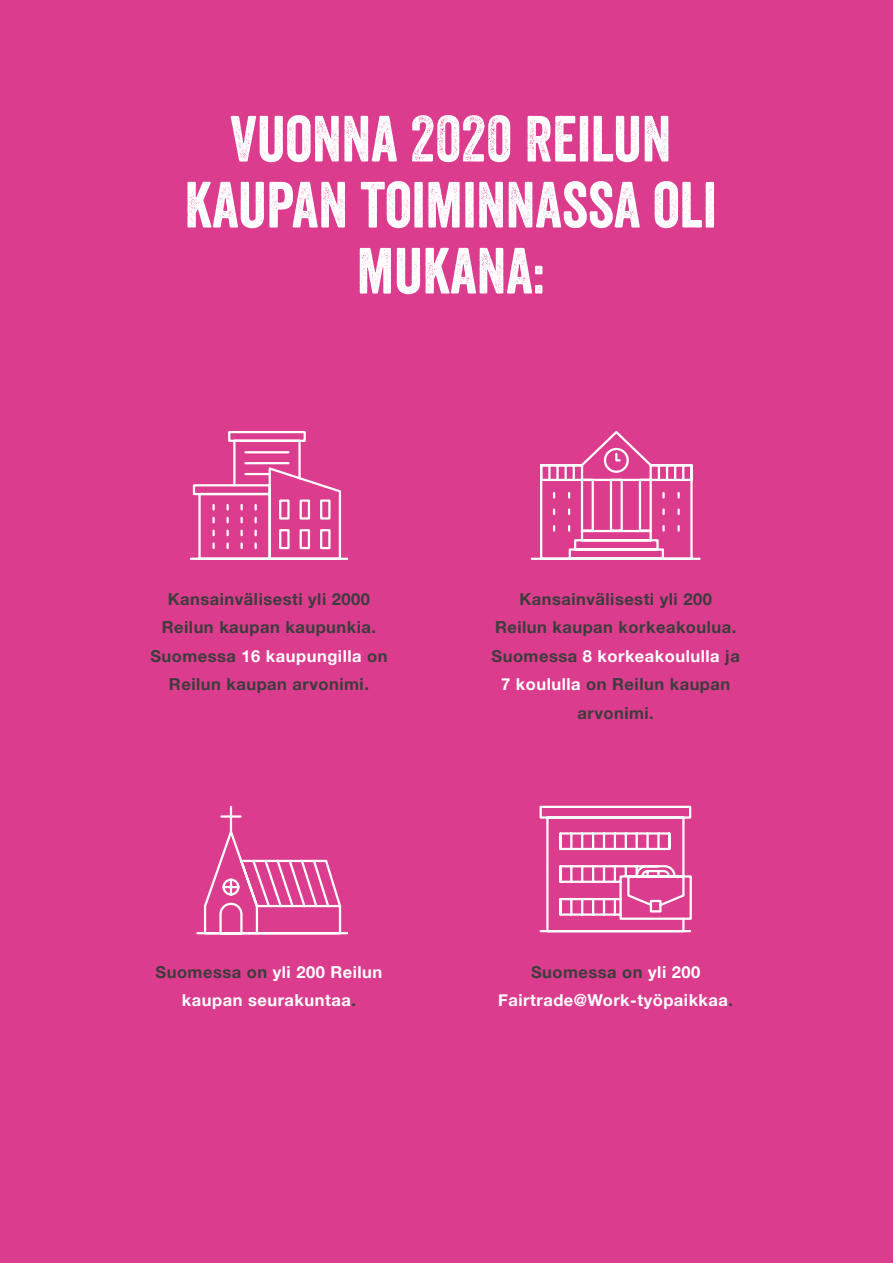
<style>
.page{position:relative;width:893px;height:1263px;background:#db3c8e}
.page>*{position:absolute;margin:0;border:0;box-sizing:border-box;transform-origin:0 0}
.otsikot_taustalla{font:63px/66px "Veneer";color:#fff;text-align:center}
.t1{font:700 16.5px/28.5px "Helvetica Neue";letter-spacing:.03em;color:#3c3c3b;text-align:center}
.t2{font:700 16.5px/28.5px "Helvetica Neue";letter-spacing:.03em;color:#fff;text-align:center}
.s1{color:#fff}
.s2{color:#3c3c3b}
</style>
<div class="page">
<svg style="left:189px;top:431px;width:160px;height:129px"></svg>
<svg style="left:530px;top:431px;width:171px;height:129px"></svg>
<svg style="left:196px;top:805px;width:153px;height:130px"></svg>
<svg style="left:539px;top:805px;width:153px;height:128px"></svg>
<p class="otsikot_taustalla" style="left:185px;top:105px;width:533px">VUONNA 2020 REILUN<br>KAUPAN TOIMINNASSA OLI<br>MUKANA:</p>
<p class="t1" style="left:150px;top:585px;width:239px">Kansainvälisesti yli 2000<br>Reilun kaupan kaupunkia.<br>Suomessa <span class="s1">16 kaupungilla</span> on<br>Reilun kaupan arvonimi.</p>
<p class="t1" style="left:492px;top:585px;width:250px">Kansainvälisesti yli 200<br>Reilun kaupan korkeakoulua.<br>Suomessa <span class="s1">8 korkeakoululla</span> ja<br><span class="s1">7 koululla</span> on Reilun kaupan arvonimi.</p>
<p class="t2" style="left:156px;top:958px;width:228px"><span class="s2">Suomessa on</span> yli 200 Reilun kaupan seurakuntaa<span class="s2">.</span></p>
<p class="t2" style="left:498px;top:958px;width:236px"><span class="s2">Suomessa on</span> yli 200<br>Fairtrade@Work-työpaikkaa<span class="s2">.</span></p>
</div>
